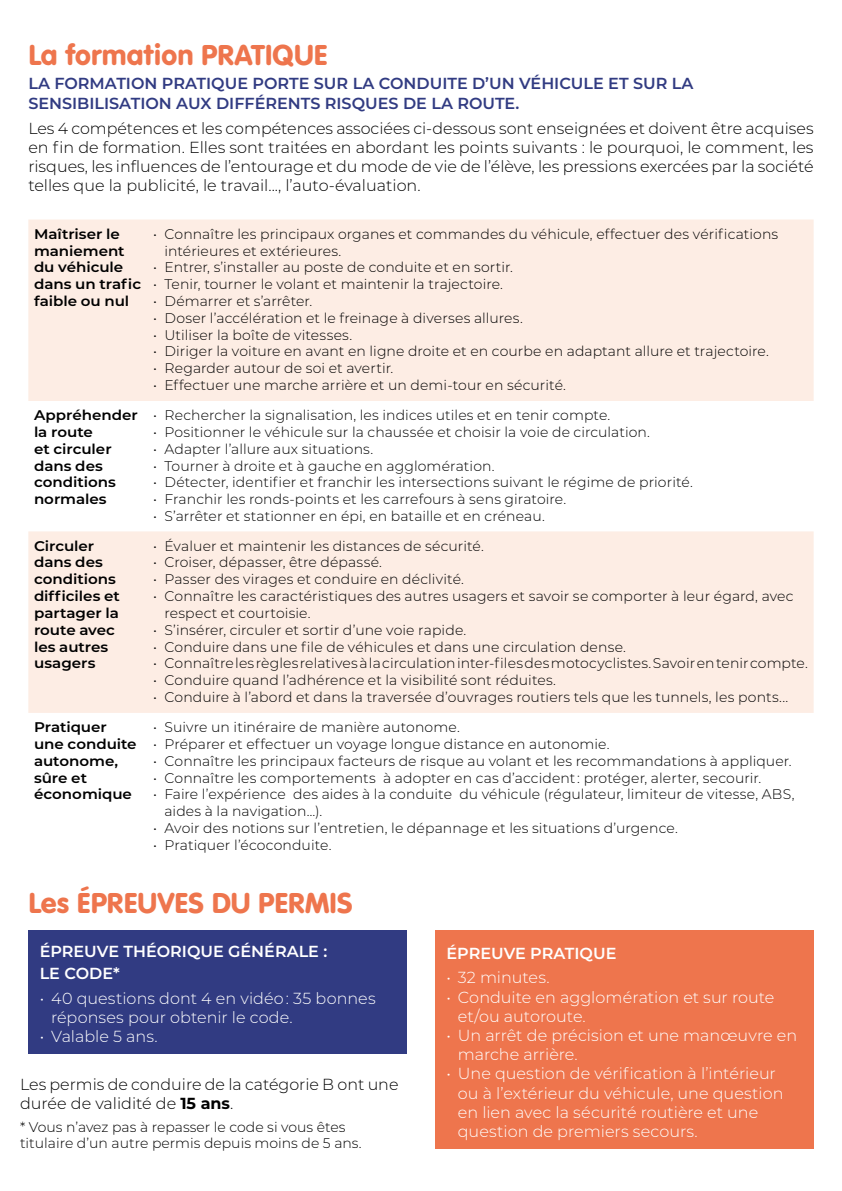
<style>
.page{position:relative;width:842px;height:1191px;background:#fff}
.page>*{position:absolute;margin:0;border:0;box-sizing:border-box;transform-origin:0 0}
.t1{font:30px "VAG Rundschrift D";letter-spacing:-.005em;color:#ee754d}
.t2{font:300 16px/19.2px "Montserrat";color:#000}
.t3{font:300 16px/19.2px "Montserrat";letter-spacing:.005em;color:#fff}
.t4{font:600 16px/19.2px "Montserrat";color:#313b82}
.t5{font:600 16px/22px "Montserrat";color:#fff}
.t6{font:300 14px/16.8px "Montserrat";letter-spacing:.005em;color:#000}
.t7{font:600 14px/16.8px "Montserrat";color:#000;scale:1.08 1}
.s1{font-weight:700}
</style>
<div class="page">
<div style="left:28px;top:929px;width:379px;height:124px;background:#313b82"></div>
<div style="left:435px;top:929px;width:379px;height:219px;background:#ee754d"></div>
<svg style="left:28px;top:219px;width:786px;height:494px;fill:#fdede4"></svg>
<h1 class="t1" style="left:28px;top:37px;width:301px">La formation PRATIQUE</h1>
<p class="t4" style="left:28px;top:73px;width:667px">LA FORMATION PRATIQUE PORTE SUR LA CONDUITE D’UN VÉHICULE ET SUR LA<br>SENSIBILISATION AUX DIFFÉRENTS RISQUES DE LA ROUTE.</p>
<p class="t2" style="left:28px;top:118px;width:787px;text-align:justify">Les 4 compétences et les compétences associées ci-dessous sont enseignées et doivent être acquises en fin de formation. Elles sont traitées en abordant les points suivants : le pourquoi, le comment, les risques, les influences de l’entourage et du mode de vie de l’élève, les pressions exercées par la société telles que la publicité, le travail..., l’auto-évaluation.</p>
<p class="t7" style="left:34px;top:225px;width:101px">Maîtriser le maniement du véhicule dans un trafic faible ou nul</p>
<p class="t6" style="left:164px;top:225px;width:615px;text-indent:-11px">• Connaître les principaux organes et commandes du véhicule, effectuer des vérifications intérieures et extérieures.</p>
<p class="t6" style="left:153px;top:258px;width:361px">• Entrer, s’installer au poste de conduite et en sortir.</p>
<p class="t6" style="left:153px;top:275px;width:351px">• Tenir, tourner le volant et maintenir la trajectoire.</p>
<p class="t6" style="left:153px;top:292px;width:161px">• Démarrer et s’arrêter.</p>
<p class="t6" style="left:153px;top:309px;width:371px">• Doser l’accélération et le freinage à diverses allures.</p>
<p class="t6" style="left:153px;top:326px;width:201px">• Utiliser la boîte de vitesses.</p>
<p class="t6" style="left:153px;top:342px;width:617px">• Diriger la voiture en avant en ligne droite et en courbe en adaptant allure et trajectoire.</p>
<p class="t6" style="left:153px;top:359px;width:242px">• Regarder autour de soi et avertir.</p>
<p class="t6" style="left:153px;top:376px;width:414px">• Effectuer une marche arrière et un demi-tour en sécurité.</p>
<p class="t7" style="left:34px;top:406px;width:98px">Appréhender la route<br>et circuler dans des conditions normales</p>
<p class="t6" style="left:153px;top:406px;width:459px">• Rechercher la signalisation, les indices utiles et en tenir compte.</p>
<p class="t6" style="left:153px;top:423px;width:498px">• Positionner le véhicule sur la chaussée et choisir la voie de circulation.</p>
<p class="t6" style="left:153px;top:440px;width:222px">• Adapter l’allure aux situations.</p>
<p class="t6" style="left:153px;top:457px;width:343px">• Tourner à droite et à gauche en agglomération.</p>
<p class="t6" style="left:153px;top:473px;width:541px">• Détecter, identifier et franchir les intersections suivant le régime de priorité.</p>
<p class="t6" style="left:153px;top:490px;width:415px">• Franchir les ronds-points et les carrefours à sens giratoire.</p>
<p class="t6" style="left:153px;top:507px;width:393px">• S’arrêter et stationner en épi, en bataille et en créneau.</p>
<p class="t7" style="left:34px;top:536px;width:81px">Circuler dans des conditions difficiles et partager la route avec les autres usagers</p>
<p class="t6" style="left:153px;top:537px;width:332px">• Évaluer et maintenir les distances de sécurité.</p>
<p class="t6" style="left:153px;top:553px;width:230px">• Croiser, dépasser, être dépassé.</p>
<p class="t6" style="left:153px;top:570px;width:312px">• Passer des virages et conduire en déclivité.</p>
<p class="t6" style="left:164px;top:587px;width:631px;text-indent:-11px">• Connaître les caractéristiques des autres usagers et savoir se comporter à leur égard, avec respect et courtoisie.</p>
<p class="t6" style="left:153px;top:621px;width:315px">• S’insérer, circuler et sortir d’une voie rapide.</p>
<p class="t6" style="left:153px;top:637px;width:474px">• Conduire dans une file de véhicules et dans une circulation dense.</p>
<p class="t6" style="left:153px;top:654px;width:656px">• Connaître les règles relatives à la circulation inter-files des motocyclistes. Savoir en tenir compte.</p>
<p class="t6" style="left:153px;top:671px;width:404px">• Conduire quand l’adhérence et la visibilité sont réduites.</p>
<p class="t6" style="left:153px;top:688px;width:637px">• Conduire à l’abord et dans la traversée d’ouvrages routiers tels que les tunnels, les ponts...</p>
<p class="t7" style="left:34px;top:718px;width:97px">Pratiquer une conduite autonome, sûre et économique</p>
<p class="t6" style="left:153px;top:718px;width:308px">• Suivre un itinéraire de manière autonome.</p>
<p class="t6" style="left:153px;top:735px;width:458px">• Préparer et effectuer un voyage longue distance en autonomie.</p>
<p class="t6" style="left:153px;top:752px;width:640px">• Connaître les principaux facteurs de risque au volant et les recommandations à appliquer.</p>
<p class="t6" style="left:153px;top:768px;width:610px">• Connaître les comportements à adopter en cas d’accident : protéger, alerter, secourir.</p>
<p class="t6" style="left:164px;top:785px;width:632px;text-indent:-11px">• Faire l’expérience des aides à la conduite du véhicule (régulateur, limiteur de vitesse, ABS, aides à la navigation…).</p>
<p class="t6" style="left:153px;top:819px;width:526px">• Avoir des notions sur l’entretien, le dépannage et les situations d’urgence.</p>
<p class="t6" style="left:153px;top:836px;width:180px">• Pratiquer l’écoconduite.</p>
<h1 class="t1" style="left:28px;top:885px;width:326px">Les ÉPREUVES DU PERMIS</h1>
<p class="t5" style="left:40px;top:939px;width:289px">ÉPREUVE THÉORIQUE GÉNÉRALE :<br>LE CODE*</p>
<p class="t3" style="left:51px;top:987px;width:326px;text-indent:-11px">• 40 questions dont 4 en vidéo : 35 bonnes réponses pour obtenir le code.</p>
<p class="t3" style="left:40px;top:1026px;width:120px">• Valable 5 ans.</p>
<p class="t2" style="left:20px;top:1074px;width:380px">Les permis de conduire de la catégorie B ont une durée de validité de <span class="s1">15 ans</span>.</p>
<p class="t6" style="left:20px;top:1117px;width:343px">* Vous n’avez pas à repasser le code si vous êtes titulaire d’un autre permis depuis moins de 5 ans.</p>
<p class="t5" style="left:446px;top:941px;width:171px">ÉPREUVE PRATIQUE</p>
<p class="t3" style="left:446px;top:967px;width:105px">• 32 minutes.</p>
<p class="t3" style="left:458px;top:987px;width:318px;text-indent:-11px">• Conduite en agglomération et sur route et/ou autoroute.</p>
<p class="t3" style="left:458px;top:1025px;width:341px;text-indent:-11px">• Un arrêt de précision et une manœuvre en marche arrière.</p>
<p class="t3" style="left:458px;top:1063px;width:327px;text-indent:-11px">• Une question de vérification à l’intérieur ou à l’extérieur du véhicule, une question en lien avec la sécurité routière et une question de premiers secours.</p>
</div>
